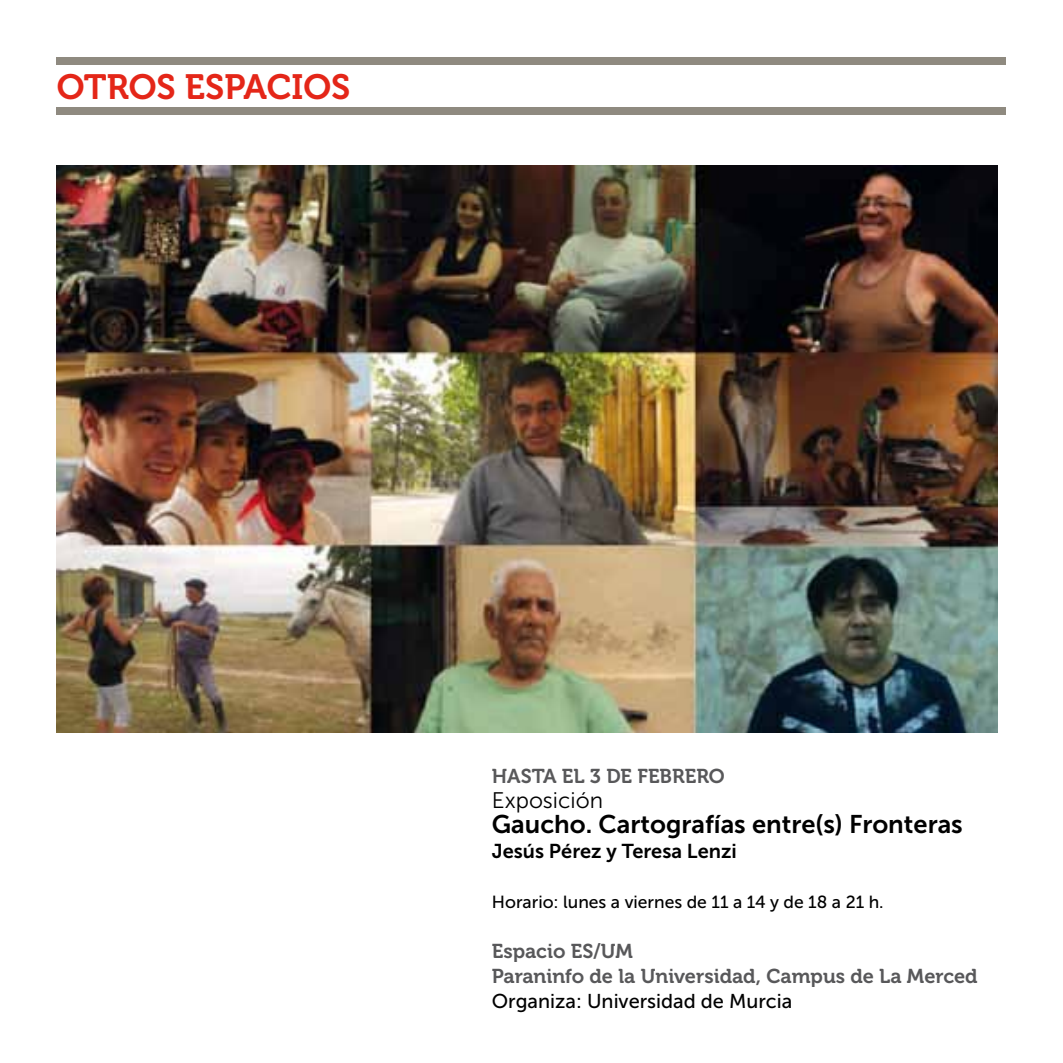
<style>
.page{position:relative;width:1063px;height:1063px;background:#fff}
.page>*{position:absolute;margin:0;border:0;box-sizing:border-box;transform-origin:0 0}
.t1{font:35px "Museo 700";color:#e42618}
.t2{font:25.5px "Museo Sans 700";color:#000}
.t3{font:22.5px "Museo Sans 300";color:#000}
.t4{font:20px/25px "Museo 700";color:#58585a}
.t5{font:20px "Museo Sans 500";color:#000}
.t6{font:20px "Museo Sans 700";color:#000}
.t7{font:17.5px "Museo Sans 500";color:#000}
</style>
<div class="page">
<div style="left:57px;top:57px;width:949px;height:8px;background:#8f8a80"></div>
<div style="left:57px;top:107px;width:949px;height:8px;background:#8f8a80"></div>
<img style="left:57px;top:165px;width:941px;height:567px">
<h1 class="t1" style="left:57px;top:67px;width:295px">OTROS ESPACIOS</h1>
<p class="t4" style="left:492px;top:764px;width:234px">HASTA EL 3 DE FEBRERO</p>
<p class="t3" style="left:492px;top:788px;width:113px">Exposición</p>
<p class="t2" style="left:492px;top:810px;width:472px">Gaucho. Cartografías entre(s) Fronteras</p>
<p class="t6" style="left:492px;top:840px;width:247px">Jesús Pérez y Teresa Lenzi</p>
<p class="t7" style="left:492px;top:892px;width:393px">Horario: lunes a viernes de 11 a 14 y de 18 a 21 h.</p>
<p class="t4" style="left:492px;top:939px;width:487px">Espacio ES/UM<br>Paraninfo de la Universidad, Campus de La Merced</p>
<p class="t5" style="left:492px;top:990px;width:302px">Organiza: Universidad de Murcia</p>
</div>
